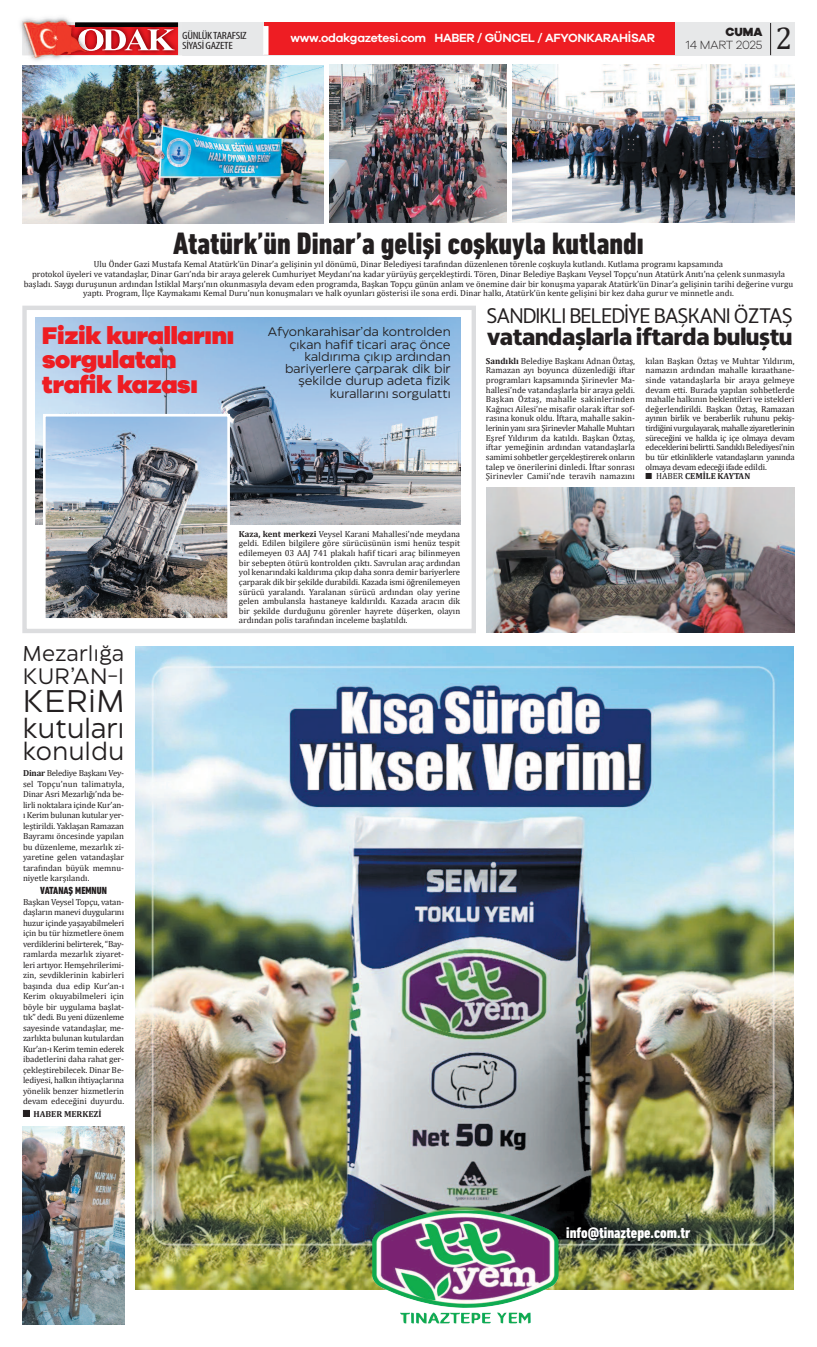
<style>
.page{position:relative;width:817px;height:1347px;background:#fff}
.page>*{position:absolute;margin:0;border:0;box-sizing:border-box;transform-origin:0 0}
.t1{font:800 condensed 31.5px "DIN Next LT Pro";color:#231f20}
.t2{font:31.5px "Cambria";color:#231f20}
.t3{font:31.32px "Eastman Roman Trial";letter-spacing:.03em;color:#231f20;scale:.96 1}
.t4{font:27.47px "Eastman Roman Trial";letter-spacing:.005em;color:#231f20;scale:.96 1}
.t5{font:900 24.94px/24.5px "Galano Grotesque";letter-spacing:-.01em;color:#ee1d23}
.t6{font:24.85px "Eastman Roman Trial";letter-spacing:.02em;color:#231f20;scale:.96 1}
.t7{font:800 24.5px "LT Hoop";letter-spacing:-.03em;color:#231f20}
.t8{font:22.31px "Eastman Roman Trial";color:#231f20;scale:.96 1}
.t9{font:21.44px "Eastman Roman Trial";letter-spacing:.02em;color:#231f20;scale:.96 1}
.t10{font:21px "LT Hoop";letter-spacing:-.02em;color:#231f20}
.t11{font:800 condensed 15.75px "DIN Next LT Pro";color:#fff}
.t12{font:12.25px/12.2px "Eastman Roman Trial";color:#231f20;text-align:right}
.t13{font:600 12.25px "Galano Grotesque";letter-spacing:-.025em;color:#fff}
.t14{font:300 12.25px "Galano Grotesque";letter-spacing:-.01em;color:#231f20}
.t15{font:800 12.25px "Galano Grotesque";color:#231f20}
.t16{font:condensed 10.5px/10.5px "Myriad Pro";letter-spacing:-.025em;color:#231f20;scale:1.19 1}
.t17{font:800 condensed 10.5px "DIN Next LT Pro";color:#231f20}
.t18{font:8.75px/9.6px "Cambria";color:#231f20;text-align:justify}
.t19{font:700 8.75px "Cambria";color:#231f20}
.s1{font-weight:700}
.s2{font-weight:400}
</style>
<div class="page">
<div style="left:22px;top:22px;width:772px;height:33px;background:#e7e8e9"></div>
<img style="left:105px;top:55px;width:74px;height:1px">
<img style="left:174px;top:22px;width:5px;height:33px">
<img style="left:174px;top:27px;width:4px;height:28px">
<img style="left:174px;top:23px;width:4px;height:4px">
<img style="left:20px;top:20px;width:51px;height:41px">
<img style="left:25px;top:55px;width:35px;height:5px">
<img style="left:22px;top:17px;width:49px;height:5px">
<img style="left:22px;top:22px;width:40px;height:33px">
<img style="left:57px;top:25px;width:5px;height:30px">
<svg style="left:62px;top:21px;width:112px;height:34px;background:#c45657"></svg>
<div style="left:264px;top:22px;width:410px;height:33px;background:#ee1d23"></div>
<div style="left:263px;top:26px;width:5px;height:29px;background:#fff"></div>
<hr style="left:769px;top:23px;width:1px;height:32px;background:#231f20">
<img style="left:136px;top:647px;width:657px;height:643px">
<img style="left:372px;top:1211px;width:186px;height:112px">
<img style="left:22px;top:65px;width:301px;height:159px">
<img style="left:512px;top:65px;width:281px;height:158px">
<img style="left:329px;top:64px;width:177px;height:159px">
<img style="left:22px;top:1127px;width:102px;height:197px">
<div style="left:22px;top:306px;width:453px;height:327px;border:4px solid #dcdddf"></div>
<img style="left:36px;top:318px;width:424px;height:206px">
<img style="left:47px;top:418px;width:179px;height:199px">
<div style="left:43px;top:414px;width:187px;height:207px;border:3px solid #fff"></div>
<img style="left:486px;top:487px;width:307px;height:145px">
<p class="t16" style="left:182px;top:31px;width:56px">GÜNLÜKTARAFSIZ<br>SİYASİGAZETE</p>
<h3 class="t13" style="left:290px;top:33px;width:366px">www.odakgazetesi.com HABER / GÜNCEL / AFYONKARAHİSAR</h3>
<h3 class="t15" style="left:725px;top:27px;width:38px">CUMA</h3>
<h3 class="t14" style="left:685px;top:41px;width:78px">14 MART 2025</h3>
<h1 class="t2" style="left:775px;top:19px;width:18px">2</h1>
<h1 class="t1" style="left:173px;top:233px;width:471px">Atatürk’ün Dinar’a gelişi coşkuyla kutlandı</h1>
<p class="t18" style="left:24px;top:259px;width:770px;text-align:center">Ulu Önder Gazi Mustafa Kemal Atatürk’ün Dinar’a gelişinin yıl dönümü, Dinar Belediyesi tarafından düzenlenen törenle coşkuyla kutlandı. Kutlama programı kapsamında<br>protokol üyeleri ve vatandaşlar, Dinar Garı’nda bir araya gelerek Cumhuriyet Meydanı’na kadar yürüyüş gerçekleştirdi. Tören, Dinar Belediye Başkanı Veysel Topçu’nun Atatürk Anıtı’na çelenk sunmasıyla başladı. Saygı duruşunun ardından İstiklal Marşı’nın okunmasıyla devam eden programda, Başkan Topçu günün anlam ve önemine dair bir konuşma yaparak Atatürk’ün Dinar’a gelişinin tarihi değerine vurgu yaptı. Program, İlçe Kaymakamı Kemal Duru’nun konuşmaları ve halk oyunları gösterisi ile sona erdi. Dinar halkı, Atatürk’ün kente gelişini bir kez daha gurur ve minnetle andı.</p>
<h3 class="t5" style="left:42px;top:325px;width:193px">Fizik kurallarını sorgulatan trafik kazası</h3>
<h3 class="t12" style="left:268px;top:327px;width:184px">Afyonkarahisar’da kontrolden çıkan hafif ticari araç önce kaldırıma çıkıp ardından bariyerlere çarparak dik bir şekilde durup adeta fizik kurallarını sorgulattı</h3>
<h3 class="t9" style="left:23px;top:645px;width:107px">Mezarlığa</h3>
<h3 class="t8" style="left:23px;top:668px;width:107px">Kur’An-ı</h3>
<h2 class="t3" style="left:23px;top:688px;width:107px">KEriM</h2>
<h3 class="t4" style="left:23px;top:717px;width:107px">kutuları</h3>
<h3 class="t6" style="left:23px;top:741px;width:107px">konuldu</h3>
<p class="t18" style="left:23px;top:768px;width:102px;line-height:10.5px"><span class="s1">Dinar</span> Belediye Başkanı Vey&shy;sel Topçu’nun talimatıyla, Dinar Asri Mezarlığı’nda be&shy;lirli noktalara içinde Kur’an&shy;ı Kerim bulunan kutular yer&shy;leştirildi. Yaklaşan Ramazan Bayramı öncesinde yapılan bu düzenleme, mezarlık zi&shy;yaretine gelen vatandaşlar tarafından büyük memnu&shy;niyetle karşılandı.</p>
<p class="t17" style="left:40px;top:887px;width:68px">VATANAŞ MEMNUN</p>
<p class="t18" style="left:23px;top:896px;width:102px;line-height:10.5px">Başkan Veysel Topçu, vatan&shy;daşların manevi duygularını huzur içinde yaşayabilmeleri için bu tür hizmetlere önem verdiklerini belirterek, “Bay&shy;ramlarda mezarlık ziyaret&shy;leri artıyor. Hemşehrilerimi&shy;zin, sevdiklerinin kabirleri başında dua edip Kur’an-ı Kerim okuyabilmeleri için böyle bir uygulama başlat&shy;tık” dedi. Bu yeni düzenleme sayesinde vatandaşlar, me&shy;zarlıkta bulunan kutulardan Kur’an-ı Kerim temin ederek ibadetlerini daha rahat ger&shy;çekleştirebilecek. Dinar Be&shy;lediyesi, halkın ihtiyaçlarına yönelik benzer hizmetlerin devam edeceğini duyurdu.</p>
<p class="t19" style="left:23px;top:1108px;width:80px">■ HABER MERKEZİ</p>
<p class="t18" style="left:239px;top:529px;width:223px"><span class="s1">Kaza, kent merkezi</span> Veysel Karani Mahallesi’nde meydana geldi. Edilen bilgilere göre sürücüsünün ismi henüz tespit edilemeyen 03 AAJ 741 plakalı hafif ticari araç bilinmeyen bir sebepten ötürü kontrolden çıktı. Savrulan araç ardından yol kenarındaki kaldırıma çıkıp daha sonra demir bariyerlere çarparak dik bir şekilde durabildi. Kazada ismi öğrenilemeyen sürücü yaralandı. Yaralanan sürücü ardından olay yerine gelen ambulansla hastaneye kaldırıldı. Kazada aracın dik bir şekilde durduğunu görenler hayrete düşerken, olayın ardından polis tarafından inceleme başlatıldı.</p>
<h3 class="t10" style="left:486px;top:308px;width:307px">SANDIKLI BELEDİYE BAŞKANI ÖZTAŞ</h3>
<h3 class="t7" style="left:486px;top:327px;width:307px">vatandaşlarla iftarda buluştu</h3>
<p class="t18" style="left:485px;top:356px;width:150px"><span class="s1">Sandıklı</span> Belediye Başkanı Adnan Öztaş, Ramazan ayı boyunca düzenlediği iftar programları kapsamında Şirinevler Ma&shy;hallesi’nde vatandaşlarla bir araya geldi.<br>Başkan Öztaş, mahalle sakinlerinden Kağnıcı Ailesi’ne misafir olarak iftar sof&shy;rasına konuk oldu. İftara, mahalle sakin&shy;lerinin yanı sıra Şirinevler Mahalle Muhtarı Eşref Yıldırım da katıldı. Başkan Öztaş, iftar yemeğinin ardından vatandaşlarla samimi sohbetler gerçekleştirerek onların talep ve önerilerini dinledi. İftar sonrası Şirinevler Camii’nde teravih namazını</p>
<p class="t18" style="left:645px;top:356px;width:150px">kılan Başkan Öztaş ve Muhtar Yıldırım, namazın ardından mahalle kıraathane&shy;sinde vatandaşlarla bir araya gelmeye devam etti. Burada yapılan sohbetlerde mahalle halkının beklentileri ve istekleri değerlendirildi. Başkan Öztaş, Ramazan ayının birlik ve beraberlik ruhunu pekiş&shy;tirdiğini vurgulayarak, mahalle ziyaretlerinin süreceğini ve halkla iç içe olmaya devam edeceklerini belirtti. Sandıklı Belediyesi’nin bu tür etkinliklerle vatandaşların yanında olmaya devam edeceği ifade edildi.</p>
<p class="t19" style="left:645px;top:471px;width:106px">■ <span class="s2">HABER</span> CEMİLE KAYTAN</p>
<h3 class="t11" style="left:566px;top:1227px;width:126px">info@tinaztepe.com.tr</h3>
</div>
